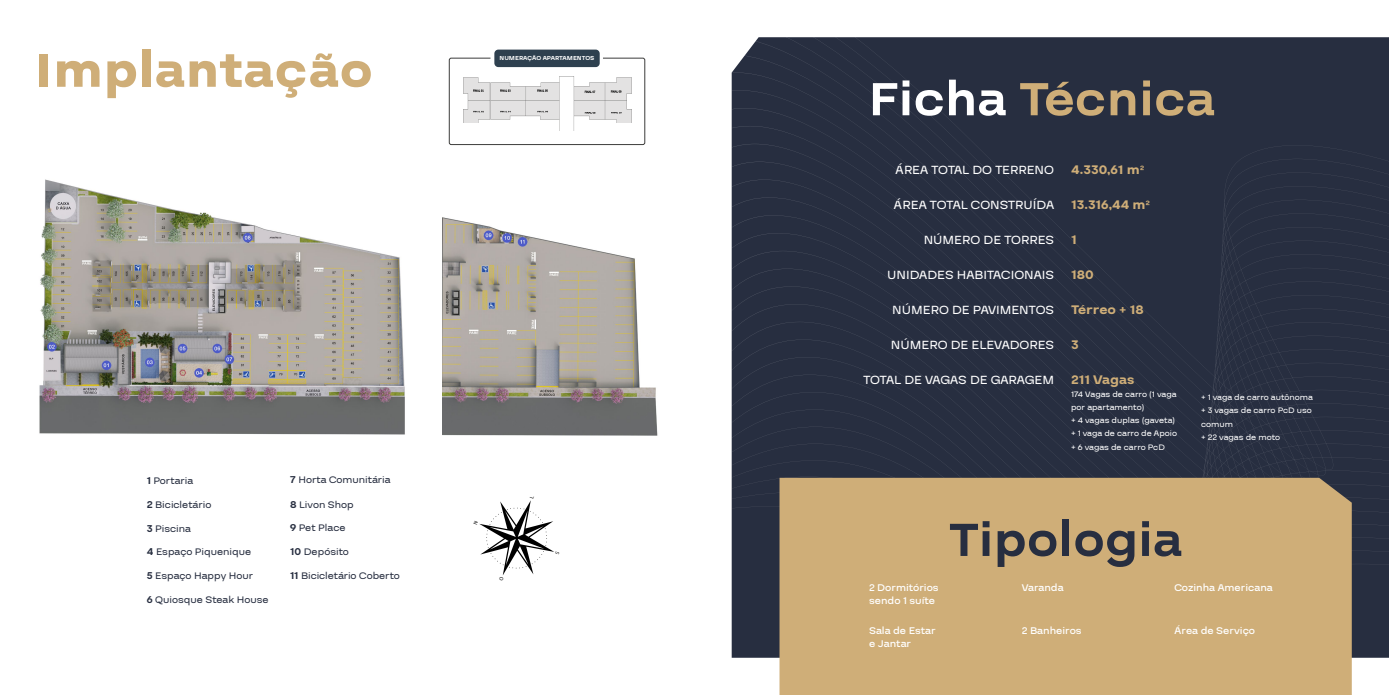
<style>
.page{position:relative;width:1389px;height:695px;background:#fff}
.page>*{position:absolute;margin:0;border:0;box-sizing:border-box;transform-origin:0 0}
.t1{font:700 50.05px "Ninetea";color:#cfae78}
.t2{font:900 50.05px "Ninetea";color:#cfae78}
.t3{font:700 50.05px "Ninetea";color:#272e40}
.t4{font:13.12px "Ninetea";color:#fff}
.t5{font:800 13.12px "Ninetea";color:#cfae78}
.t6{font:10.5px "Ninetea";color:#272e40}
.t7{font:500 10.5px/13.1px "Ninetea";color:#fff}
.t8{font:8.75px/13.1px "Ninetea";color:#fff}
.t9{font:700 6.12px "Ninetea";color:#fff}
.s1{font-weight:700}
.s2{color:#fff}
</style>
<div class="page">
<div style="left:732px;top:37px;width:657px;height:208px;background:#272e40"></div>
<div style="left:732px;top:245px;width:657px;height:215px;background:#272e40"></div>
<svg style="left:1122px;top:454px;width:267px;height:6px;background:#282f41"></svg>
<svg style="left:732px;top:460px;width:657px;height:234px;background:#3e4454"></svg>
<div style="left:780px;top:477px;width:572px;height:217px;background:#cfae78"></div>
<img style="left:442px;top:217px;width:216px;height:219px">
<img style="left:39px;top:179px;width:366px;height:256px">
<div style="left:449px;top:58px;width:196px;height:87px;border:1px solid #3c3c3b;border-radius:2px"></div>
<div style="left:494px;top:50px;width:106px;height:17px;background:#2e404f;border-radius:4px"></div>
<img style="left:464px;top:76px;width:168px;height:54px">
<svg style="left:479px;top:500px;width:75px;height:75px"></svg>
<h1 class="t2" style="left:35px;top:41px;width:340px">Implantação</h1>
<p class="t9" style="left:500px;top:55px;width:96px">NUMERAÇÃO APARTAMENTOS</p>
<p class="t6" style="left:147px;top:475px;width:48px"><span class="s1">1</span> Portaria</p>
<p class="t6" style="left:290px;top:474px;width:102px"><span class="s1">7</span> Horta Comunitária</p>
<p class="t6" style="left:147px;top:499px;width:66px"><span class="s1">2</span> Bicicletário</p>
<p class="t6" style="left:147px;top:522px;width:46px"><span class="s1">3</span> Piscina</p>
<p class="t6" style="left:147px;top:546px;width:106px"><span class="s1">4</span> Espaço Piquenique</p>
<p class="t6" style="left:147px;top:593px;width:123px"><span class="s1">6</span> Quiosque Steak House</p>
<p class="t6" style="left:147px;top:570px;width:108px"><span class="s1">5</span> Espaço Happy Hour</p>
<p class="t6" style="left:290px;top:499px;width:65px"><span class="s1">8</span> Livon Shop</p>
<p class="t6" style="left:290px;top:546px;width:60px"><span class="s1">10</span> Depósito</p>
<p class="t6" style="left:290px;top:522px;width:57px"><span class="s1">9</span> Pet Place</p>
<p class="t6" style="left:290px;top:570px;width:111px"><span class="s1">11</span> Bicicletário Coberto</p>
<h1 class="t1" style="left:868px;top:71px;width:349px"><span class="s2">Ficha</span> Técnica</h1>
<h2 class="t4" style="left:895px;top:162px;width:160px">ÁREA TOTAL DO TERRENO</h2>
<h2 class="t4" style="left:894px;top:197px;width:162px">ÁREA TOTAL CONSTRUÍDA</h2>
<h2 class="t4" style="left:924px;top:232px;width:132px">NÚMERO DE TORRES</h2>
<h2 class="t4" style="left:887px;top:267px;width:169px">UNIDADES HABITACIONAIS</h2>
<h2 class="t4" style="left:892px;top:302px;width:163px">NÚMERO DE PAVIMENTOS</h2>
<h2 class="t4" style="left:891px;top:337px;width:165px">NÚMERO DE ELEVADORES</h2>
<h2 class="t4" style="left:863px;top:372px;width:192px">TOTAL DE VAGAS DE GARAGEM</h2>
<h2 class="t5" style="left:1071px;top:162px;width:75px">4.330,61 m²</h2>
<h2 class="t5" style="left:1071px;top:197px;width:81px">13.316,44 m²</h2>
<h2 class="t5" style="left:1071px;top:232px;width:7px">1</h2>
<h2 class="t5" style="left:1071px;top:267px;width:24px">180</h2>
<h2 class="t5" style="left:1071px;top:302px;width:74px">Térreo + 18</h2>
<h2 class="t5" style="left:1071px;top:337px;width:9px">3</h2>
<h2 class="t5" style="left:1071px;top:372px;width:65px">211 Vagas</h2>
<p class="t8" style="left:1071px;top:387px;width:107px">174 Vagas de carro (1 vaga por apartamento)<br>+ 4 vagas duplas (gaveta) + 1 vaga de carro de Apoio + 6 vagas de carro PcD</p>
<p class="t8" style="left:1201px;top:391px;width:113px">+ 1 vaga de carro autônoma + 3 vagas de carro PcD uso comum<br>+ 22 vagas de moto</p>
<h1 class="t3" style="left:949px;top:511px;width:235px">Tipologia</h1>
<p class="t7" style="left:869px;top:581px;width:71px">2 Dormitórios sendo 1 suíte</p>
<p class="t7" style="left:1022px;top:581px;width:43px">Varanda</p>
<p class="t7" style="left:1174px;top:581px;width:100px">Cozinha Americana</p>
<p class="t7" style="left:869px;top:624px;width:68px">Sala de Estar e Jantar</p>
<p class="t7" style="left:1022px;top:624px;width:62px">2 Banheiros</p>
<p class="t7" style="left:1174px;top:624px;width:82px">Área de Serviço</p>
</div>
